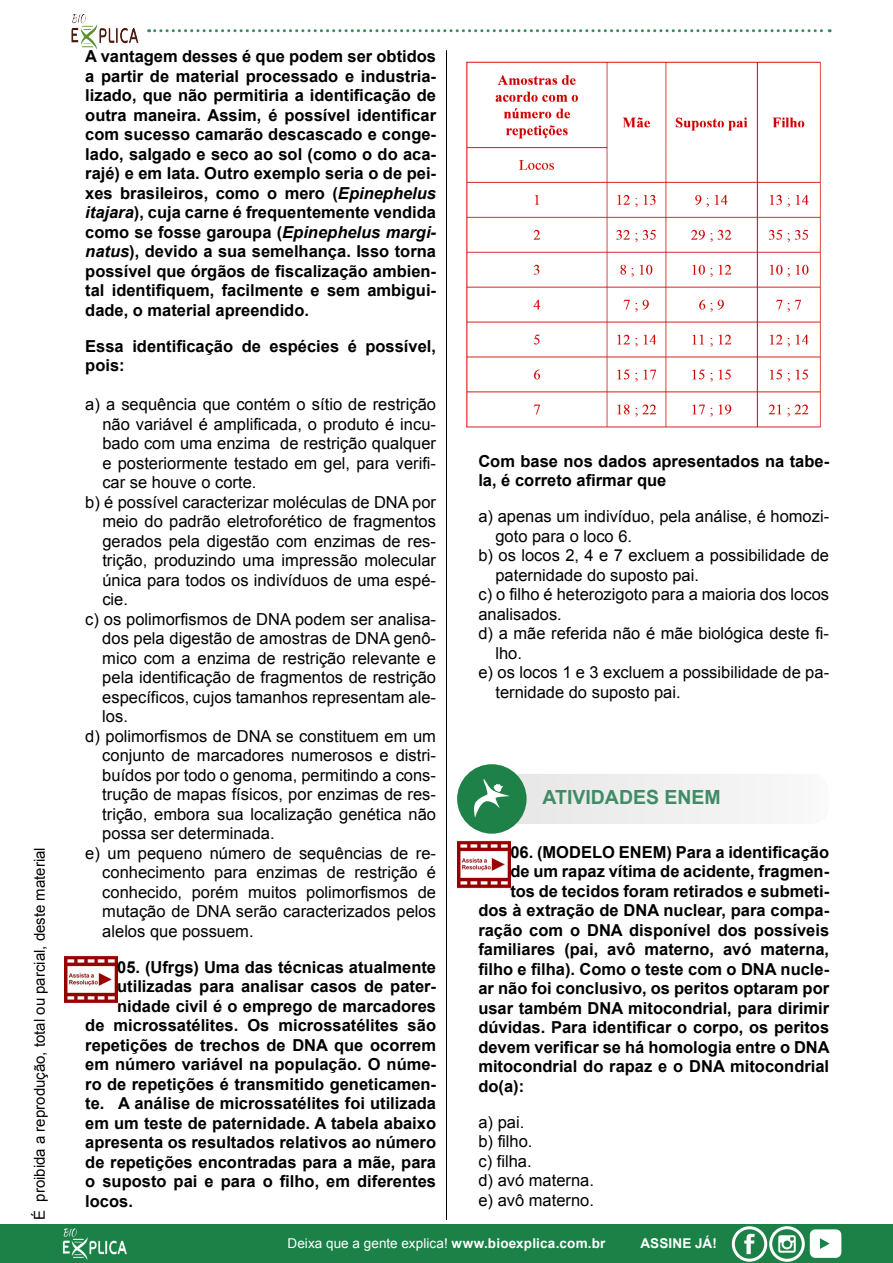
<style>
.page{position:relative;width:893px;height:1263px;background:#fff}
.page>*{position:absolute;margin:0;border:0;box-sizing:border-box;transform-origin:0 0}
.t1{font:700 19.5px "Arial";color:#408c66}
.t2{font:700 16.5px/19.5px "Arial";color:#000}
.t3{font:16.5px/19.5px "Arial";color:#000}
.t4{font:15px "Arial";color:#000}
.t5{font:13.5px "Arial";letter-spacing:.005em;color:#fff}
.t6{font:700 13.5px "Arial";letter-spacing:.015em;color:#fff}
.s1{font-style:italic}
.s2{font-weight:700}
</style>
<div class="page">
<div style="left:0;top:1225px;width:893px;height:38px;background:#1b8147"></div>
<img style="left:62px;top:1228px;width:65px;height:32px">
<div style="left:732px;top:1226px;width:35px;height:36px;border:3px solid #fff;border-radius:16px"></div>
<svg style="left:744px;top:1234px;width:11px;height:20px"></svg>
<div style="left:769px;top:1226px;width:36px;height:36px;border:3px solid #fff;border-radius:16px"></div>
<svg style="left:778px;top:1235px;width:18px;height:18px"></svg>
<svg style="left:809px;top:1229px;width:33px;height:29px"></svg>
<img style="left:71px;top:14px;width:68px;height:36px">
<svg style="left:149px;top:29px;width:681px;height:3px"></svg>
<img style="left:64px;top:955px;width:53px;height:49px">
<hr style="left:446px;top:50px;width:1px;height:1170px;background:#000">
<img style="left:466px;top:61px;width:355px;height:367px">
<div style="left:489px;top:774px;width:340px;height:50px;background:#f0f0f0;border-radius:18px"></div>
<div style="left:457px;top:764px;width:70px;height:70px;background:#1e8148;border-radius:50%"></div>
<svg style="left:473px;top:779px;width:37px;height:39px"></svg>
<img style="left:457px;top:840px;width:53px;height:49px">
<p class="t4" style="left:30px;top:1220px;width:374px;rotate:-90deg">É proibida a reprodução, total ou parcial, deste material</p>
<p class="t2" style="left:85px;top:47px;width:352px;text-align:justify">A vantagem desses é que podem ser obtidos a partir de material processado e industria&shy;lizado, que não permitiria a identificação de outra maneira. Assim, é possível identificar com sucesso camarão descascado e conge&shy;lado, salgado e seco ao sol (como o do aca&shy;rajé) e em lata. Outro exemplo seria o de pei&shy;xes brasileiros, como o mero (<span class="s1">Epinephelus itajara</span>), cuja carne é frequentemente vendida como se fosse garoupa (<span class="s1">Epinephelus margi&shy;natus</span>), devido a sua semelhança. Isso torna possível que órgãos de fiscalização ambien&shy;tal identifiquem, facilmente e sem ambigui&shy;dade, o material apreendido.</p>
<p class="t2" style="left:85px;top:337px;width:352px">Essa identificação de espécies é possível, pois:</p>
<p class="t3" style="left:85px;top:395px;width:352px">a) a sequência que contém o sítio de restrição</p>
<p class="t3" style="left:102px;top:414px;width:335px">não variável é amplificada, o produto é incu-</p>
<p class="t3" style="left:102px;top:434px;width:335px">bado com uma enzima de restrição qualquer</p>
<p class="t3" style="left:102px;top:453px;width:335px">e posteriormente testado em gel, para verifi-</p>
<p class="t3" style="left:102px;top:473px;width:156px">car se houve o corte.</p>
<p class="t3" style="left:85px;top:492px;width:352px">b) é possível caracterizar moléculas de DNA por</p>
<p class="t3" style="left:102px;top:512px;width:335px">meio do padrão eletroforético de fragmentos</p>
<p class="t3" style="left:102px;top:531px;width:335px">gerados pela digestão com enzimas de res-</p>
<p class="t3" style="left:102px;top:551px;width:335px">trição, produzindo uma impressão molecular</p>
<p class="t3" style="left:102px;top:570px;width:335px">única para todos os indivíduos de uma espé-</p>
<p class="t3" style="left:102px;top:590px;width:27px">cie.</p>
<p class="t3" style="left:85px;top:609px;width:352px">c) os polimorfismos de DNA podem ser analisa-</p>
<p class="t3" style="left:102px;top:629px;width:335px">dos pela digestão de amostras de DNA genô-</p>
<p class="t3" style="left:102px;top:648px;width:335px">mico com a enzima de restrição relevante e</p>
<p class="t3" style="left:102px;top:668px;width:335px">pela identificação de fragmentos de restrição</p>
<p class="t3" style="left:102px;top:687px;width:335px">específicos, cujos tamanhos representam ale-</p>
<p class="t3" style="left:102px;top:707px;width:27px">los.</p>
<p class="t3" style="left:85px;top:726px;width:352px">d) polimorfismos de DNA se constituem em um</p>
<p class="t3" style="left:102px;top:746px;width:335px">conjunto de marcadores numerosos e distri-</p>
<p class="t3" style="left:102px;top:765px;width:335px">buídos por todo o genoma, permitindo a cons-</p>
<p class="t3" style="left:102px;top:785px;width:335px">trução de mapas físicos, por enzimas de res-</p>
<p class="t3" style="left:102px;top:804px;width:335px">trição, embora sua localização genética não</p>
<p class="t3" style="left:102px;top:824px;width:174px">possa ser determinada.</p>
<p class="t3" style="left:85px;top:843px;width:352px">e) um pequeno número de sequências de re-</p>
<p class="t3" style="left:102px;top:863px;width:335px">conhecimento para enzimas de restrição é</p>
<p class="t3" style="left:102px;top:882px;width:335px">conhecido, porém muitos polimorfismos de</p>
<p class="t3" style="left:102px;top:902px;width:335px">mutação de DNA serão caracterizados pelos</p>
<p class="t3" style="left:102px;top:921px;width:153px">alelos que possuem.</p>
<p class="t2" style="left:117px;top:958px;width:320px">05. (Ufrgs) Uma das técnicas atualmente</p>
<p class="t2" style="left:117px;top:977px;width:320px">utilizadas para analisar casos de pater-</p>
<p class="t2" style="left:117px;top:997px;width:320px">nidade civil é o emprego de marcadores</p>
<p class="t2" style="left:85px;top:1016px;width:352px">de microssatélites. Os microssatélites são</p>
<p class="t2" style="left:85px;top:1036px;width:352px">repetições de trechos de DNA que ocorrem</p>
<p class="t2" style="left:85px;top:1055px;width:352px">em número variável na população. O núme-</p>
<p class="t2" style="left:85px;top:1075px;width:352px">ro de repetições é transmitido geneticamen-</p>
<p class="t2" style="left:85px;top:1094px;width:352px">te. A análise de microssatélites foi utilizada</p>
<p class="t2" style="left:85px;top:1114px;width:352px">em um teste de paternidade. A tabela abaixo</p>
<p class="t2" style="left:85px;top:1133px;width:352px">apresenta os resultados relativos ao número</p>
<p class="t2" style="left:85px;top:1153px;width:352px">de repetições encontradas para a mãe, para</p>
<p class="t2" style="left:85px;top:1172px;width:352px">o suposto pai e para o filho, em diferentes</p>
<p class="t2" style="left:85px;top:1192px;width:49px">locos.</p>
<p class="t2" style="left:478px;top:452px;width:352px">Com base nos dados apresentados na tabe&shy;la, é correto afirmar que</p>
<p class="t3" style="left:478px;top:507px;width:352px">a) apenas um indivíduo, pela análise, é homozi-</p>
<p class="t3" style="left:495px;top:526px;width:138px">goto para o loco 6.</p>
<p class="t3" style="left:478px;top:546px;width:352px">b) os locos 2, 4 e 7 excluem a possibilidade de</p>
<p class="t3" style="left:495px;top:565px;width:205px">paternidade do suposto pai.</p>
<p class="t3" style="left:478px;top:585px;width:352px">c) o filho é heterozigoto para a maioria dos locos</p>
<p class="t3" style="left:478px;top:604px;width:85px">analisados.</p>
<p class="t3" style="left:478px;top:624px;width:352px">d) a mãe referida não é mãe biológica deste fi-</p>
<p class="t3" style="left:495px;top:643px;width:28px">lho.</p>
<p class="t3" style="left:478px;top:663px;width:352px">e) os locos 1 e 3 excluem a possibilidade de pa-</p>
<p class="t3" style="left:495px;top:682px;width:187px">ternidade do suposto pai.</p>
<p class="t1" style="left:542px;top:783px;width:180px">ATIVIDADES ENEM</p>
<p class="t2" style="left:510px;top:842px;width:320px">06. (MODELO ENEM) Para a identificação</p>
<p class="t2" style="left:510px;top:862px;width:320px">de um rapaz vítima de acidente, fragmen-</p>
<p class="t2" style="left:510px;top:881px;width:320px">tos de tecidos foram retirados e submeti-</p>
<p class="t2" style="left:478px;top:901px;width:352px">dos à extração de DNA nuclear, para compa-</p>
<p class="t2" style="left:478px;top:920px;width:352px">ração com o DNA disponível dos possíveis</p>
<p class="t2" style="left:478px;top:940px;width:352px">familiares (pai, avô materno, avó materna,</p>
<p class="t2" style="left:478px;top:959px;width:352px">filho e filha). Como o teste com o DNA nucle-</p>
<p class="t2" style="left:478px;top:979px;width:352px">ar não foi conclusivo, os peritos optaram por</p>
<p class="t2" style="left:478px;top:998px;width:352px">usar também DNA mitocondrial, para dirimir</p>
<p class="t2" style="left:478px;top:1018px;width:352px">dúvidas. Para identificar o corpo, os peritos</p>
<p class="t2" style="left:478px;top:1037px;width:353px">devem verificar se há homologia entre o DNA</p>
<p class="t2" style="left:478px;top:1057px;width:352px">mitocondrial do rapaz e o DNA mitocondrial</p>
<p class="t2" style="left:478px;top:1076px;width:47px">do(a):</p>
<p class="t3" style="left:478px;top:1112px;width:117px">a) pai.<br>b) filho.<br>c) filha.<br>d) avó materna. e) avô materno.</p>
<p class="t5" style="left:287px;top:1234px;width:320px">Deixa que a gente explica! <span class="s2">www.bioexplica.com.br</span></p>
<p class="t6" style="left:640px;top:1234px;width:78px">ASSINE JÁ!</p>
</div>
